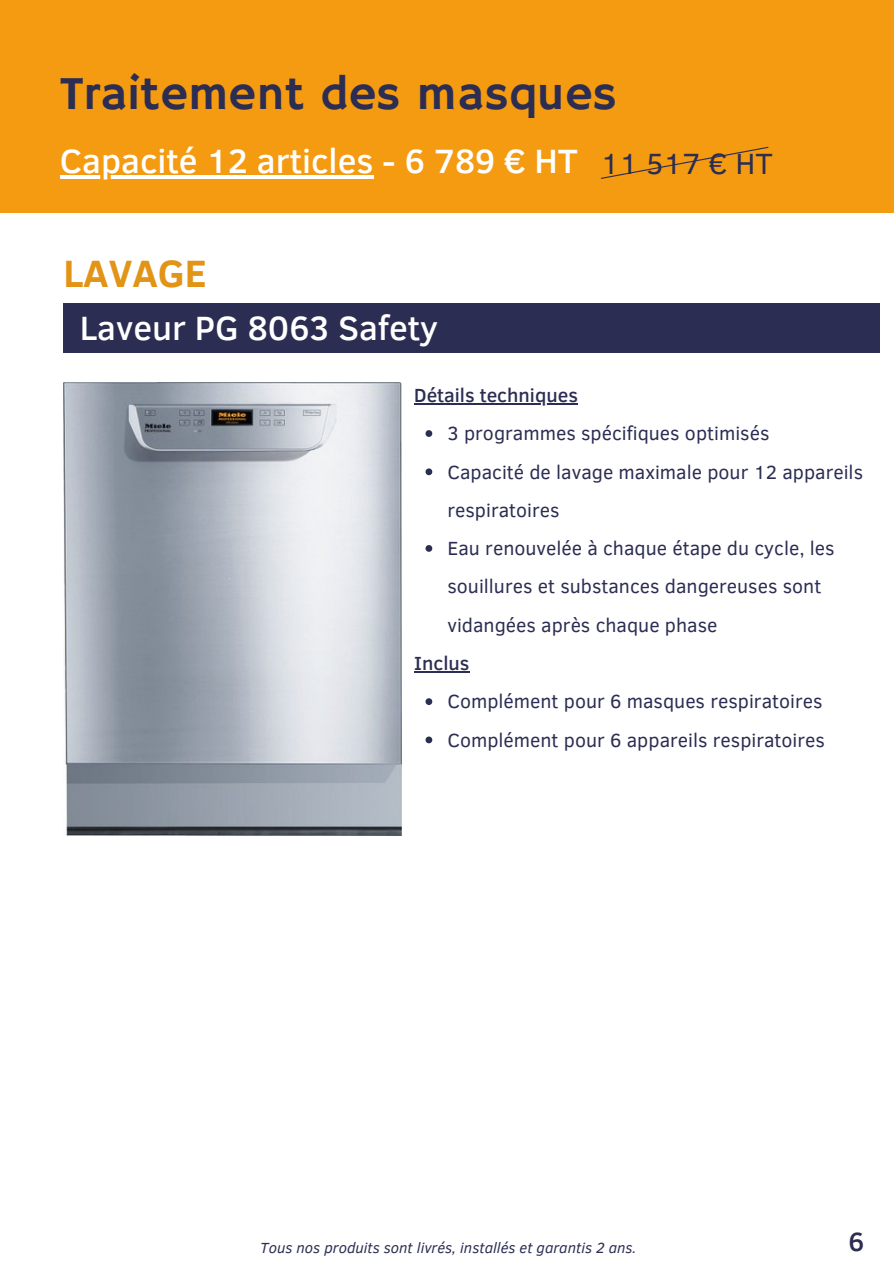
<style>
.page{position:relative;width:894px;height:1264px;background:#fff}
.page>*{position:absolute;margin:0;border:0;box-sizing:border-box;transform-origin:0 0}
.t1{font:48px "Hammersmith One";color:#2b2d52}
.t2{font:700 39px "Clear Sans";color:#e29417}
.t3{font:500 34.5px "Clear Sans";color:#fff}
.t4{font:30px "Clear Sans";color:#2b2d52}
.t5{font:500 27px "Clear Sans";color:#2b2d52}
.t6{font:19.5px/38.2px "Clear Sans";color:#2b2d52}
.t7{font:500 19.5px "Clear Sans";color:#2b2d52}
.t8{font:italic 15px "Clear Sans";color:#2b2d52}
</style>
<div class="page">
<div style="left:0;top:0;width:893px;height:213px;background:#f59b12"></div>
<div style="left:63px;top:303px;width:816px;height:50px;background:#2b2d52"></div>
<img style="left:63px;top:383px;width:338px;height:452px">
<hr style="left:60px;top:175px;width:313px;height:4px;background:#fff">
<svg style="left:425px;top:430px;width:7px;height:7px"></svg>
<svg style="left:425px;top:468px;width:7px;height:7px"></svg>
<svg style="left:425px;top:545px;width:7px;height:7px"></svg>
<svg style="left:425px;top:698px;width:7px;height:7px"></svg>
<svg style="left:425px;top:736px;width:7px;height:7px"></svg>
<hr style="left:414px;top:403px;width:163px;height:1px;background:#2b2d52">
<hr style="left:414px;top:671px;width:55px;height:1px;background:#2b2d52">
<svg style="left:601px;top:146px;width:168px;height:33px"></svg>
<h1 class="t1" style="left:60px;top:66px;width:558px">Traitement des masques</h1>
<h3 class="t3" style="left:60px;top:136px;width:519px">Capacité 12 articles - 6 789 € HT</h3>
<h3 class="t4" style="left:600px;top:141px;width:173px">11 517 € HT</h3>
<h2 class="t2" style="left:63px;top:245px;width:145px">LAVAGE</h2>
<h3 class="t3" style="left:80px;top:303px;width:360px">Laveur PG 8063 Safety</h3>
<p class="t7" style="left:414px;top:381px;width:165px">Détails techniques</p>
<p class="t6" style="left:447px;top:413px;width:417px">3 programmes spécifiques optimisés<br>Capacité de lavage maximale pour 12 appareils respiratoires<br>Eau renouvelée à chaque étape du cycle, les souillures et substances dangereuses sont vidangées après chaque phase</p>
<p class="t7" style="left:414px;top:649px;width:57px">Inclus</p>
<p class="t6" style="left:447px;top:681px;width:379px">Complément pour 6 masques respiratoires<br>Complément pour 6 appareils respiratoires</p>
<p class="t8" style="left:260px;top:1236px;width:377px">Tous nos produits sont livrés, installés et garantis 2 ans.</p>
<h3 class="t5" style="left:848px;top:1221px;width:17px">6</h3>
</div>
